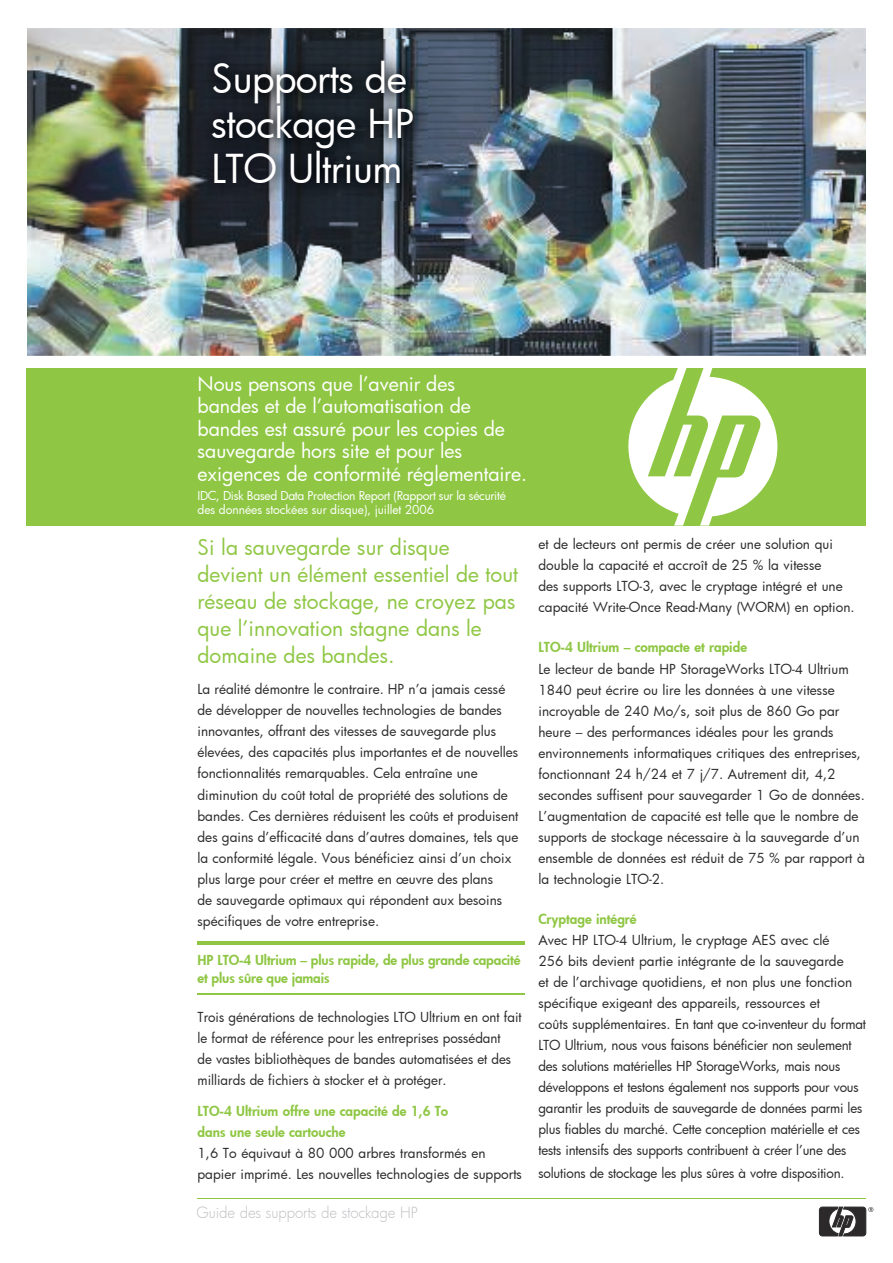
<style>
.page{position:relative;width:893px;height:1263px;background:#fff}
.page>*{position:absolute;margin:0;border:0;box-sizing:border-box;transform-origin:0 0}
.t1{font:39px/45px "Futura";letter-spacing:-.015em;color:#fff}
.t2{font:21px/27px "Futura";color:#8fc744}
.t3{font:19.5px/22.5px "Futura";letter-spacing:-.005em;color:#fff}
.t4{font:300 15px "Futura";color:#bebfc2}
.t5{font:13.5px/21px "Futura";color:#2b292a}
.t6{font:800 13.5px/18px "Futura";color:#8fc744}
.t7{font:12px/13.5px "Futura";letter-spacing:-.025em;color:#fff}
</style>
<div class="page">
<div style="left:27px;top:368px;width:839px;height:157px;background:#8fc744"></div>
<svg style="left:628px;top:368px;width:149px;height:158px"></svg>
<img style="left:27px;top:28px;width:839px;height:328px">
<hr style="left:197px;top:1199px;width:669px;height:1px;background:#8fc744">
<svg style="left:819px;top:1207px;width:54px;height:29px"></svg>
<hr style="left:197px;top:993px;width:328px;height:2px;background:#8fc744">
<hr style="left:197px;top:941px;width:328px;height:3px;background:#8fc744">
<img style="left:190px;top:40px;width:238px;height:160px">
<h1 class="t1" style="left:212px;top:60px;width:204px">Supports de stockage HP<br>LTO Ultrium</h1>
<h3 class="t3" style="left:198px;top:374px;width:331px">Nous pensons que l’avenir des<br>bandes et de l’automatisation de bandes est assuré pour les copies de sauvegarde hors site et pour les exigences de conformité réglementaire.</h3>
<p class="t7" style="left:198px;top:490px;width:310px">IDC, Disk Based Data Protection Report (Rapport sur la sécurité des données stockées sur disque), juillet 2006</p>
<h2 class="t2" style="left:198px;top:535px;width:322px">Si la sauvegarde sur disque devient un élément essentiel de tout réseau de stockage, ne croyez pas que l’innovation stagne dans le domaine des bandes.</h2>
<p class="t5" style="left:198px;top:680px;width:322px">La réalité démontre le contraire. HP n’a jamais cessé de développer de nouvelles technologies de bandes innovantes, offrant des vitesses de sauvegarde plus élevées, des capacités plus importantes et de nouvelles fonctionnalités remarquables. Cela entraîne une diminution du coût total de propriété des solutions de bandes. Ces dernières réduisent les coûts et produisent des gains d’efficacité dans d’autres domaines, tels que la conformité légale. Vous bénéficiez ainsi d’un choix plus large pour créer et mettre en œuvre des plans<br>de sauvegarde optimaux qui répondent aux besoins spécifiques de votre entreprise.</p>
<p class="t6" style="left:198px;top:952px;width:325px">HP LTO-4 Ultrium – plus rapide, de plus grande capacité et plus sûre que jamais</p>
<p class="t5" style="left:198px;top:1007px;width:326px">Trois générations de technologies LTO Ultrium en ont fait le format de référence pour les entreprises possédant<br>de vastes bibliothèques de bandes automatisées et des milliards de fichiers à stocker et à protéger.</p>
<p class="t6" style="left:198px;top:1102px;width:252px;line-height:21px">LTO-4 Ultrium offre une capacité de 1,6 To dans une seule cartouche</p>
<p class="t5" style="left:198px;top:1144px;width:326px">1,6 To équivaut à 80 000 arbres transformés en papier imprimé. Les nouvelles technologies de supports</p>
<p class="t4" style="left:196px;top:1206px;width:223px">Guide des supports de stockage HP</p>
<p class="t5" style="left:538px;top:535px;width:318px">et de lecteurs ont permis de créer une solution qui double la capacité et accroît de 25 % la vitesse<br>des supports LTO-3, avec le cryptage intégré et une capacité Write-Once Read-Many (WORM) en option.</p>
<p class="t6" style="left:538px;top:640px;width:210px">LTO-4 Ultrium – compacte et rapide</p>
<p class="t5" style="left:538px;top:659px;width:328px">Le lecteur de bande HP StorageWorks LTO-4 Ultrium 1840 peut écrire ou lire les données à une vitesse incroyable de 240 Mo/s, soit plus de 860 Go par heure – des performances idéales pour les grands environnements informatiques critiques des entreprises, fonctionnant 24 h/24 et 7 j/7. Autrement dit, 4,2 secondes suffisent pour sauvegarder 1 Go de données.<br>L’augmentation de capacité est telle que le nombre de supports de stockage nécessaire à la sauvegarde d’un ensemble de données est réduit de 75 % par rapport à la technologie LTO-2.</p>
<p class="t6" style="left:538px;top:911px;width:100px">Cryptage intégré</p>
<p class="t5" style="left:538px;top:931px;width:329px">Avec HP LTO-4 Ultrium, le cryptage AES avec clé<br>256 bits devient partie intégrante de la sauvegarde<br>et de l’archivage quotidiens, et non plus une fonction spécifique exigeant des appareils, ressources et<br>coûts supplémentaires. En tant que co-inventeur du format LTO Ultrium, nous vous faisons bénéficier non seulement des solutions matérielles HP StorageWorks, mais nous développons et testons également nos supports pour vous garantir les produits de sauvegarde de données parmi les plus fiables du marché. Cette conception matérielle et ces tests intensifs des supports contribuent à créer l’une des</p>
<p class="t5" style="left:538px;top:1163px;width:308px">solutions de stockage les plus sûres à votre disposition.</p>
</div>
